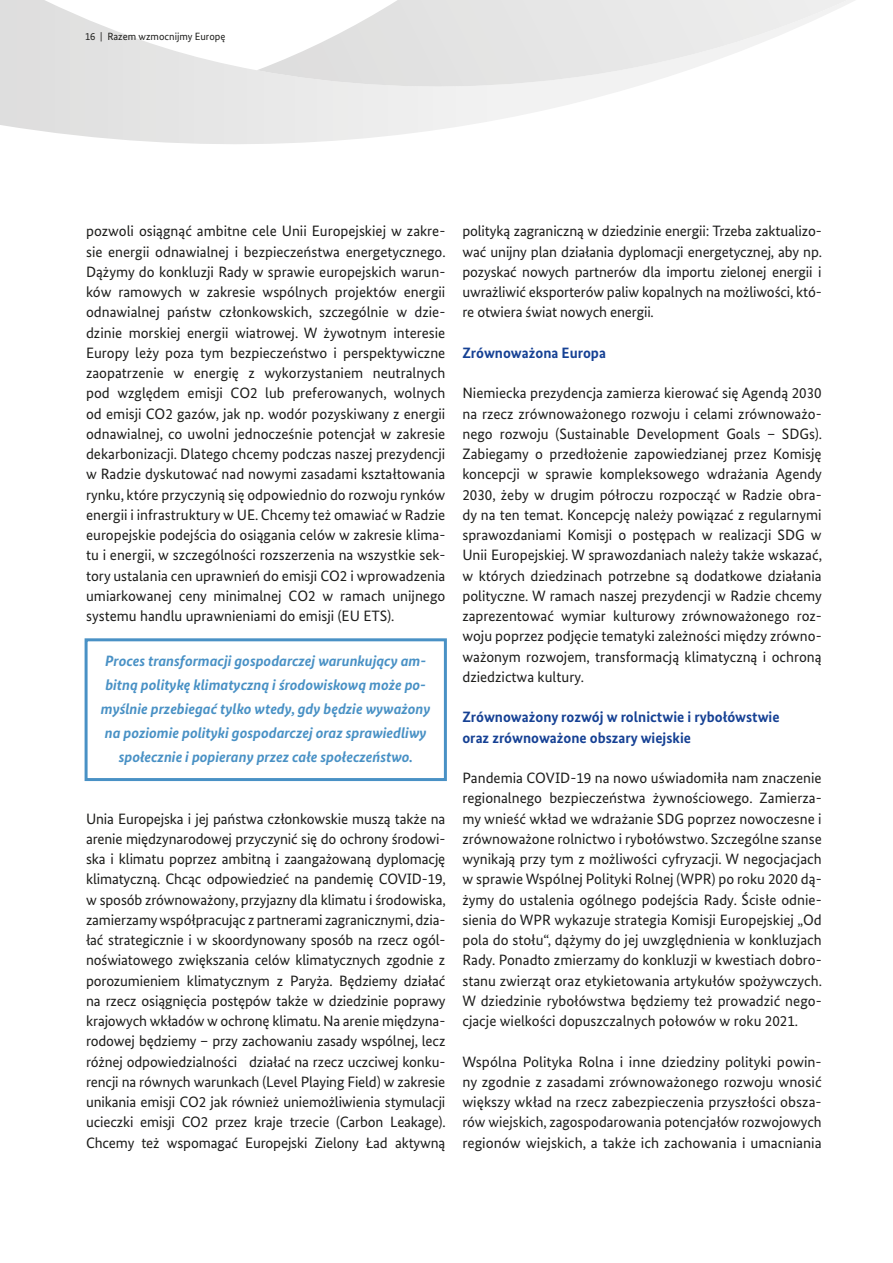
<style>
.page{position:relative;width:893px;height:1263px;background:#fff}
.page>*{position:absolute;margin:0;border:0;box-sizing:border-box;transform-origin:0 0}
.t1{font:15px/20.2px "Bundes Sans";color:#1d1d1b;text-align:justify}
.t2{font:italic 700 15px/24px "Bundes Sans";letter-spacing:-.005em;color:#4991c5;text-align:center}
.H2-main{font:700 15px/20.2px "Bundes Sans";color:#164194}
.t3{font:10.5px "Bundes Sans";color:#1d1d1b}
</style>
<div class="page">
<div style="left:85px;top:638px;width:362px;height:143px;border:3px solid #4991c5"></div>
<svg style="left:0;top:0;width:855px;height:144px"></svg>
<svg style="left:257px;top:0;width:591px;height:99px"></svg>
<p class="t3" style="left:85px;top:30px;width:142px">16 | Razem wzmocnijmy Europę</p>
<p class="t1" style="left:86px;top:221px;width:361px">pozwoli osiągnąć ambitne cele Unii Europejskiej w zakre&shy;sie energii odnawialnej i bezpieczeństwa energetycznego.<br>Dążymy do konkluzji Rady w sprawie europejskich warun&shy;ków ramowych w zakresie wspólnych projektów energii odnawialnej państw członkowskich, szczególnie w dzie&shy;dzinie morskiej energii wiatrowej. W żywotnym interesie Europy leży poza tym bezpieczeństwo i perspektywiczne zaopatrzenie w energię z wykorzystaniem neutralnych pod względem emisji CO2 lub preferowanych, wolnych od emisji CO2 gazów, jak np. wodór pozyskiwany z energii odnawialnej, co uwolni jednocześnie potencjał w zakresie dekarbonizacji. Dlatego chcemy podczas naszej prezydencji w Radzie dyskutować nad nowymi zasadami kształtowania rynku, które przyczynią się odpowiednio do rozwoju rynków energii i infrastruktury w UE. Chcemy też omawiać w Radzie europejskie podejścia do osiągania celów w zakresie klima&shy;tu i energii, w szczególności rozszerzenia na wszystkie sek&shy;tory ustalania cen uprawnień do emisji CO2 i wprowadzenia umiarkowanej ceny minimalnej CO2 w ramach unijnego systemu handlu uprawnieniami do emisji (EU ETS).</p>
<p class="t2" style="left:101px;top:649px;width:331px">Proces transformacji gospodarczej warunkujący am&shy;bitną politykę klimatyczną i środowiskową może po&shy;myślnie przebiegać tylko wtedy, gdy będzie wyważony na poziomie polityki gospodarczej oraz sprawiedliwy społecznie i popierany przez całe społeczeństwo.</p>
<p class="t1" style="left:86px;top:808px;width:361px">Unia Europejska i jej państwa członkowskie muszą także na arenie międzynarodowej przyczynić się do ochrony środowi&shy;ska i klimatu poprzez ambitną i zaangażowaną dyplomację klimatyczną. Chcąc odpowiedzieć na pandemię COVID-19, w sposób zrównoważony, przyjazny dla klimatu i środowiska, zamierzamy współpracując z partnerami zagranicznymi, dzia&shy;łać strategicznie i w skoordynowany sposób na rzecz ogól&shy;noświatowego zwiększania celów klimatycznych zgodnie z porozumieniem klimatycznym z Paryża. Będziemy działać na rzecz osiągnięcia postępów także w dziedzinie poprawy krajowych wkładów w ochronę klimatu. Na arenie międzyna&shy;rodowej będziemy – przy zachowaniu zasady wspólnej, lecz różnej odpowiedzialności działać na rzecz uczciwej konku&shy;rencji na równych warunkach (Level Playing Field) w zakresie unikania emisji CO2 jak również uniemożliwienia stymulacji ucieczki emisji CO2 przez kraje trzecie (Carbon Leakage).<br>Chcemy też wspomagać Europejski Zielony Ład aktywną</p>
<p class="t1" style="left:462px;top:221px;width:361px">polityką zagraniczną w dziedzinie energii: Trzeba zaktualizo&shy;wać unijny plan działania dyplomacji energetycznej, aby np. pozyskać nowych partnerów dla importu zielonej energii i uwrażliwić eksporterów paliw kopalnych na możliwości, któ&shy;re otwiera świat nowych energii.</p>
<h2 class="H2-main" style="left:462px;top:342px;width:145px">Zrównoważona Europa</h2>
<p class="t1" style="left:462px;top:383px;width:361px">Niemiecka prezydencja zamierza kierować się Agendą 2030 na rzecz zrównoważonego rozwoju i celami zrównoważo&shy;nego rozwoju (Sustainable Development Goals – SDGs).<br>Zabiegamy o przedłożenie zapowiedzianej przez Komisję koncepcji w sprawie kompleksowego wdrażania Agendy 2030, żeby w drugim półroczu rozpocząć w Radzie obra&shy;dy na ten temat. Koncepcję należy powiązać z regularnymi sprawozdaniami Komisji o postępach w realizacji SDG w Unii Europejskiej. W sprawozdaniach należy także wskazać, w których dziedzinach potrzebne są dodatkowe działania polityczne. W ramach naszej prezydencji w Radzie chcemy zaprezentować wymiar kulturowy zrównoważonego roz&shy;woju poprzez podjęcie tematyki zależności między zrówno&shy;ważonym rozwojem, transformacją klimatyczną i ochroną dziedzictwa kultury.</p>
<h2 class="H2-main" style="left:462px;top:707px;width:319px">Zrównoważony rozwój w rolnictwie i rybołówstwie oraz zrównoważone obszary wiejskie</h2>
<p class="t1" style="left:462px;top:768px;width:361px">Pandemia COVID-19 na nowo uświadomiła nam znaczenie regionalnego bezpieczeństwa żywnościowego. Zamierza&shy;my wnieść wkład we wdrażanie SDG poprzez nowoczesne i zrównoważone rolnictwo i rybołówstwo. Szczególne szanse wynikają przy tym z możliwości cyfryzacji. W negocjacjach w sprawie Wspólnej Polityki Rolnej (WPR) po roku 2020 dą&shy;żymy do ustalenia ogólnego podejścia Rady. Ścisłe odnie&shy;sienia do WPR wykazuje strategia Komisji Europejskiej „Od pola do stołu“, dążymy do jej uwzględnienia w konkluzjach Rady. Ponadto zmierzamy do konkluzji w kwestiach dobro&shy;stanu zwierząt oraz etykietowania artykułów spożywczych.<br>W dziedzinie rybołówstwa będziemy też prowadzić nego&shy;cjacje wielkości dopuszczalnych połowów w roku 2021.</p>
<p class="t1" style="left:462px;top:1051px;width:361px">Wspólna Polityka Rolna i inne dziedziny polityki powin&shy;ny zgodnie z zasadami zrównoważonego rozwoju wnosić większy wkład na rzecz zabezpieczenia przyszłości obsza&shy;rów wiejskich, zagospodarowania potencjałów rozwojowych regionów wiejskich, a także ich zachowania i umacniania</p>
</div>
